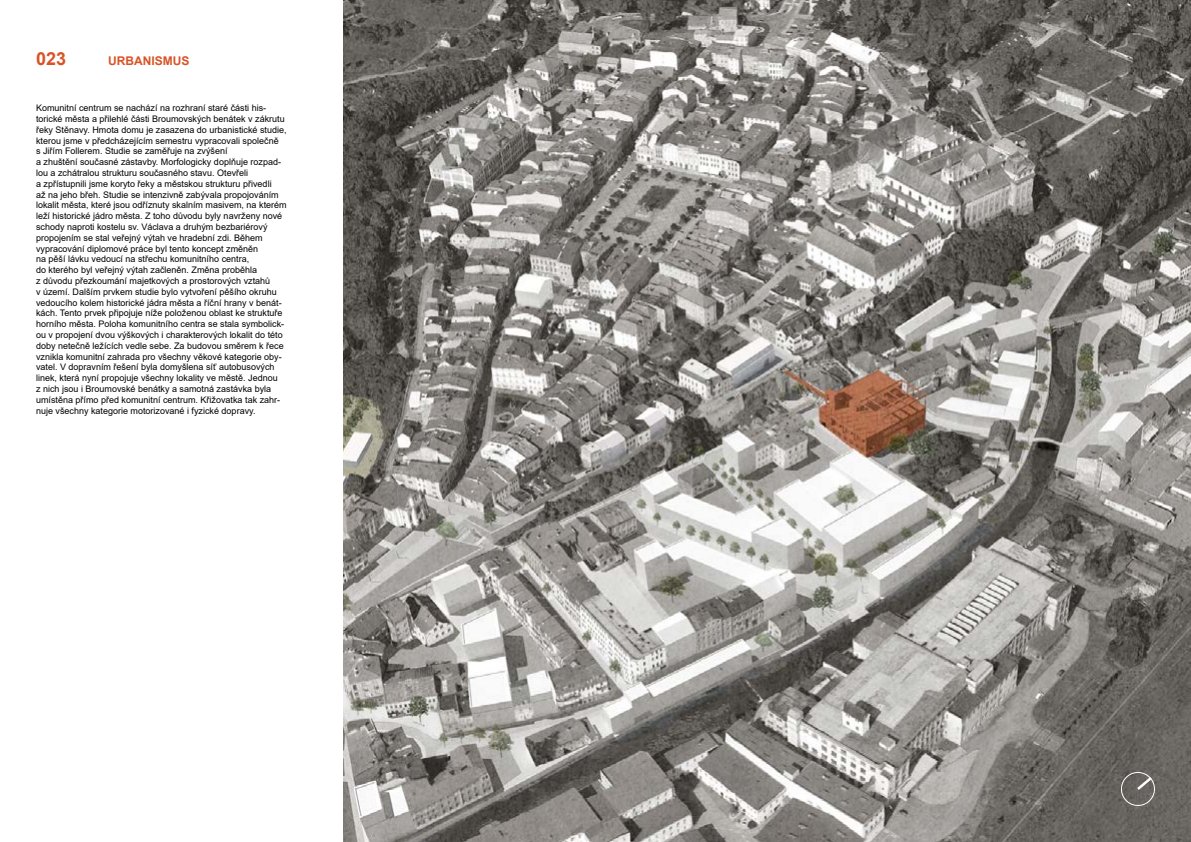
<style>
.page{position:relative;width:1191px;height:842px;background:#fff}
.page>*{position:absolute;margin:0;border:0;box-sizing:border-box;transform-origin:0 0}
.t1{font:700 18px "Arial";color:#d85427}
.t2{font:700 12px "Arial";color:#d85427}
.t3{font:9px/10.8px "Arial";color:#000}
</style>
<div class="page">
<img style="left:343px;top:0;width:848px;height:842px">
<svg style="left:1119px;top:770px;width:38px;height:37px"></svg>
<h1 class="t1" style="left:36px;top:46px;width:32px">023</h1>
<h2 class="t2" style="left:108px;top:53px;width:83px">URBANISMUS</h2>
<p class="t3" style="left:36px;top:103px;width:252px">Komunitní centrum se nachází na rozhraní staré části his&shy;torické města a přilehlé části Broumovských benátek v zákrutu řeky Stěnavy. Hmota domu je zasazena do urbanistické studie, kterou jsme v předcházejícím semestru vypracovali společně<br>s Jiřím Follerem. Studie se zaměřuje na zvýšení<br>a zhuštění současné zástavby. Morfologicky doplňuje rozpad&shy;lou a zchátralou strukturu současného stavu. Otevřeli<br>a zpřístupnili jsme koryto řeky a městskou strukturu přivedli<br>až na jeho břeh. Studie se intenzivně zabývala propojováním lokalit města, které jsou odříznuty skalním masivem, na kterém leží historické jádro města. Z toho důvodu byly navrženy nové schody naproti kostelu sv. Václava a druhým bezbariérový propojením se stal veřejný výtah ve hradební zdi. Během vypracování diplomové práce byl tento koncept změněn<br>na pěší lávku vedoucí na střechu komunitního centra,<br>do kterého byl veřejný výtah začleněn. Změna proběhla<br>z důvodu přezkoumání majetkových a prostorových vztahů<br>v území. Dalším prvkem studie bylo vytvoření pěšího okruhu vedoucího kolem historické jádra města a říční hrany v benát&shy;kách. Tento prvek připojuje níže položenou oblast ke struktuře horního města. Poloha komunitního centra se stala symbolick&shy;ou v propojení dvou výškových i charakterových lokalit do této doby netečně ležících vedle sebe. Za budovou směrem k řece vznikla komunitní zahrada pro všechny věkové kategorie oby&shy;vatel. V dopravním řešení byla domyšlena síť autobusových linek, která nyní propojuje všechny lokality ve městě. Jednou<br>z nich jsou i Broumovské benátky a samotná zastávka byla umístěna přímo před komunitní centrum. Křižovatka tak zahr&shy;nuje všechny kategorie motorizované i fyzické dopravy.</p>
</div>
